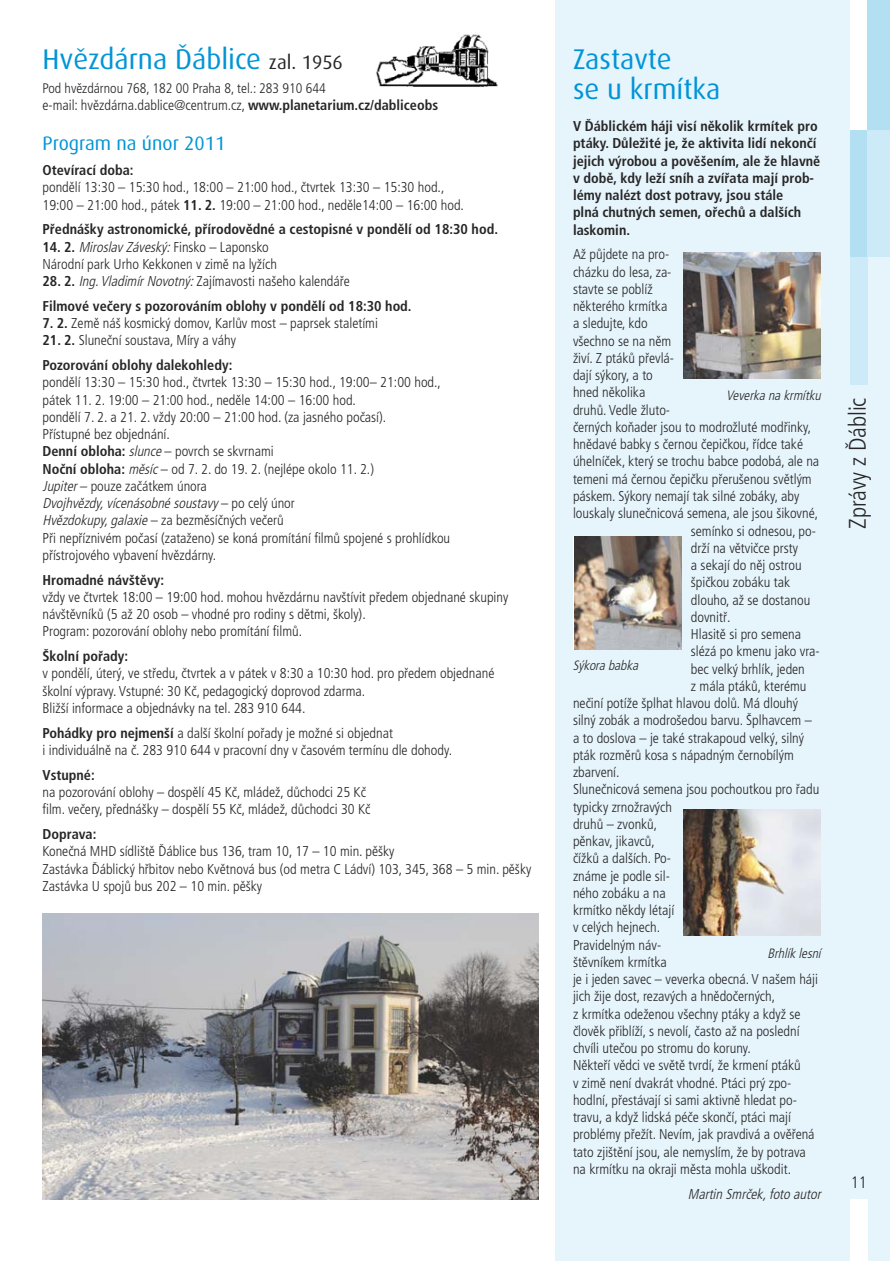
<style>
.page{position:relative;width:891px;height:1262px;background:#fff}
.page>*{position:absolute;margin:0;border:0;box-sizing:border-box;transform-origin:0 0}
.t1{font:28.5px/30px "Dax CE";color:#0094d7}
.t2{font:300 condensed 24px "Frutiger CE";color:#272627}
.t3{font:19.5px "Dax CE";color:#0094d7}
.t4{font:300 condensed 16.5px "Frutiger CE";color:#272627}
.t5{font:300 condensed 14.25px/17.2px "Frutiger CE";color:#272627}
.t6{font:700 condensed 14.25px/17.2px "Frutiger CE";color:#272627}
.t7{font:italic 300 condensed 14.25px "Frutiger CE";color:#272627}
.t8{font:300 condensed 13.8px "Frutiger CE";color:#272627}
.t9{font:italic 300 condensed 13.5px "Frutiger CE";color:#272627}
.s1{font-size:19.5px;color:#272627}
.s2{font-weight:700}
.s3{font-style:italic}
.s4{font-weight:300;font-style:italic}
.s5{font-weight:300}
</style>
<div class="page">
<div style="left:555px;top:0;width:335px;height:1260px;background:#e6f4fb"></div>
<div style="left:850px;top:128px;width:17px;height:129px;background:#b3dff3"></div>
<div style="left:867px;top:128px;width:23px;height:129px;background:#cceaf7"></div>
<div style="left:850px;top:0;width:17px;height:130px;background:#fff"></div>
<div style="left:867px;top:0;width:23px;height:130px;background:#b3dff3"></div>
<div style="left:850px;top:257px;width:17px;height:128px;background:#cceaf7"></div>
<div style="left:850px;top:1199px;width:17px;height:61px;background:#fff"></div>
<img style="left:43px;top:913px;width:495px;height:286px">
<img style="left:683px;top:253px;width:138px;height:125px">
<img style="left:575px;top:536px;width:107px;height:113px">
<img style="left:683px;top:809px;width:138px;height:126px">
<img style="left:376px;top:34px;width:122px;height:53px">
<h1 class="t1" style="left:43px;top:46px;width:302px">Hvězdárna Ďáblice <span class="s1">zal. 1956</span></h1>
<p class="t8" style="left:43px;top:83px;width:285px">Pod hvězdárnou 768, 182 00 Praha 8, tel.: 283 910 644</p>
<p class="t5" style="left:43px;top:98px;width:397px">e-mail: hvězdárna.dablice@centrum.cz, <span class="s2">www.planetarium.cz/dabliceobs</span></p>
<h3 class="t3" style="left:43px;top:135px;width:184px">Program na únor 2011</h3>
<p class="t6" style="left:43px;top:163px;width:93px">Otevírací doba:</p>
<p class="t5" style="left:43px;top:180px;width:423px">pondělí 13:30 – 15:30 hod., 18:00 – 21:00 hod., čtvrtek 13:30 – 15:30 hod.,<br>19:00 – 21:00 hod., pátek <span class="s2">11. 2.</span> 19:00 – 21:00 hod., neděle14:00 – 16:00 hod.</p>
<p class="t6" style="left:43px;top:222px;width:457px">Přednášky astronomické, přírodovědné a cestopisné v pondělí od 18:30 hod.</p>
<p class="t5" style="left:43px;top:239px;width:236px"><span class="s2">14. 2.</span> <span class="s3">Miroslav Záveský:</span>Finsko – Laponsko<br>Národní park Urho Kekkonen v zimě na lyžích</p>
<p class="t6" style="left:43px;top:270px;width:371px;line-height:24.8px">28. 2. <span class="s4">Ing.VladimírNovotný:</span><span class="s5">Zajímavosti našeho kalendáře<br></span>Filmové večery s pozorováním oblohy v pondělí od 18:30 hod.</p>
<p class="t5" style="left:43px;top:316px;width:337px"><span class="s2">7. 2.</span> Země náš kosmický domov, Karlův most – paprsek staletími</p>
<p class="t6" style="left:43px;top:329px;width:195px;line-height:24.8px">21. 2. <span class="s5">Sluneční soustava, Míry a váhy<br></span>Pozorování oblohy dalekohledy:</p>
<p class="t5" style="left:43px;top:375px;width:409px">pondělí 13:30 – 15:30 hod., čtvrtek 13:30 – 15:30 hod., 19:00– 21:00 hod., pátek 11. 2. 19:00 – 21:00 hod., neděle 14:00 – 16:00 hod.<br>pondělí 7. 2. a 21. 2. vždy 20:00 – 21:00 hod. (za jasného počasí).<br>Přístupné bez objednání.<br><span class="s2">Denní obloha:</span> <span class="s3">slunce</span>– povrch se skvrnami<br><span class="s2">Noční obloha:</span> <span class="s3">měsíc</span>– od 7. 2. do 19. 2. (nejlépe okolo 11. 2.)<br><span class="s3">Jupiter</span>– pouze začátkem února<br><span class="s3">Dvojhvězdy,vícenásobné soustavy</span> – p o c e l ý ú n o r<br><span class="s3">Hvězdokupy,galaxie</span>– za bezměsíčných večerů<br>Při nepříznivém počasí (zataženo) se koná promítání filmů spojené s prohlídkou přístrojového vybavení hvězdárny.</p>
<p class="t6" style="left:43px;top:572px;width:123px">Hromadné návštěvy:</p>
<p class="t5" style="left:43px;top:589px;width:467px">vždy ve čtvrtek 18:00 – 19:00 hod. mohou hvězdárnu navštívit předem objednané skupiny návštěvníků (5 až 20 osob – vhodné pro rodiny s dětmi, školy).<br>Program: pozorování oblohy nebo promítání filmů.</p>
<p class="t6" style="left:43px;top:649px;width:87px">Školní pořady:</p>
<p class="t5" style="left:43px;top:666px;width:453px">v pondělí, úterý, ve středu, čtvrtek a v pátek v 8:30 a 10:30 hod. pro předem objednané školní výpravy. Vstupné: 30 Kč, pedagogický doprovod zdarma.<br>Bližší informace a objednávky na tel. 283 910 644.</p>
<p class="t5" style="left:43px;top:725px;width:411px"><span class="s2">Pohádky pro nejmenší</span> a další školní pořady je možné si objednat<br>i individuálně na č. 283 910 644 v pracovní dny v časovém termínu dle dohody.</p>
<p class="t6" style="left:43px;top:767px;width:54px">Vstupné:</p>
<p class="t5" style="left:43px;top:784px;width:330px">na pozorování oblohy – dospělí 45 Kč, mládež, důchodci 25 Kč film. večery, přednášky – dospělí 55 Kč, mládež, důchodci 30 Kč</p>
<p class="t6" style="left:43px;top:826px;width:55px">Doprava:</p>
<p class="t5" style="left:43px;top:844px;width:490px">Konečná MHD sídliště Ďáblice bus 136, tram 10, 17 – 10 min. pěšky<br>Zastávka Ďáblický hřbitov nebo Květnová bus (od metra C Ládví) 103, 345, 368 – 5 min. pěšky<br>Zastávka U spojů bus 202 – 10 min. pěšky</p>
<h1 class="t1" style="left:573px;top:46px;width:149px">Zastavte<br>se u krmítka</h1>
<p class="t6" style="left:573px;top:119px;width:249px">V Ďáblickém háji visí několik krmítek pro ptáky. Důležité je, že aktivita lidí nekončí jejich výrobou a pověšením, ale že hlavně v době, kdy leží sníh a zvířata mají prob&shy;lémy nalézt dost potravy, jsou stále<br>plná chutných semen, ořechů a dalších laskomin.</p>
<p class="t5" style="left:573px;top:247px;width:98px">Až půjdete na pro-</p>
<p class="t5" style="left:573px;top:264px;width:100px">cházku do lesa, za-</p>
<p class="t5" style="left:573px;top:281px;width:81px">stavte se poblíž</p>
<p class="t5" style="left:573px;top:299px;width:96px">některého krmítka</p>
<p class="t5" style="left:573px;top:316px;width:76px">a sledujte, kdo</p>
<p class="t5" style="left:573px;top:333px;width:100px">všechno se na něm</p>
<p class="t5" style="left:573px;top:350px;width:103px">živí. Z ptáků převlá-</p>
<p class="t5" style="left:573px;top:368px;width:81px">dají sýkory, a to</p>
<p class="t5" style="left:573px;top:385px;width:74px">hned několika</p>
<p class="t5" style="left:573px;top:402px;width:99px">druhů. Vedle žluto-</p>
<p class="t5" style="left:573px;top:419px;width:240px">černých koňader jsou to modrožluté modřinky,</p>
<p class="t5" style="left:573px;top:437px;width:232px">hnědavé babky s černou čepičkou, řídce také</p>
<p class="t5" style="left:573px;top:454px;width:248px">úhelníček, který se trochu babce podobá, ale na</p>
<p class="t5" style="left:573px;top:471px;width:240px">temeni má černou čepičku přerušenou světlým</p>
<p class="t5" style="left:573px;top:488px;width:228px">páskem. Sýkory nemají tak silné zobáky, aby</p>
<p class="t5" style="left:573px;top:506px;width:247px">louskaly slunečnicová semena, ale jsou šikovné,</p>
<p class="t5" style="left:691px;top:523px;width:127px">semínko si odnesou, po-</p>
<p class="t5" style="left:691px;top:540px;width:109px">drží na větvičce prsty</p>
<p class="t5" style="left:691px;top:557px;width:112px">a sekají do něj ostrou</p>
<p class="t5" style="left:691px;top:575px;width:101px">špičkou zobáku tak</p>
<p class="t5" style="left:691px;top:592px;width:121px">dlouho, až se dostanou</p>
<p class="t5" style="left:691px;top:609px;width:41px">dovnitř.</p>
<p class="t5" style="left:691px;top:626px;width:112px">Hlasitě si pro semena</p>
<p class="t5" style="left:691px;top:644px;width:130px">slézá po kmenu jako vra-</p>
<p class="t5" style="left:691px;top:661px;width:116px">bec velký brhlík, jeden</p>
<p class="t5" style="left:691px;top:678px;width:117px">z mála ptáků, kterému</p>
<p class="t5" style="left:573px;top:695px;width:227px">nečiní potíže šplhat hlavou dolů. Má dlouhý</p>
<p class="t5" style="left:573px;top:713px;width:240px">silný zobák a modrošedou barvu. Šplhavcem –</p>
<p class="t5" style="left:573px;top:730px;width:233px">a to doslova – je také strakapoud velký, silný</p>
<p class="t5" style="left:573px;top:747px;width:222px">pták rozměrů kosa s nápadným černobílým</p>
<p class="t5" style="left:573px;top:764px;width:48px">zbarvení.</p>
<p class="t5" style="left:573px;top:782px;width:248px">Slunečnicová semena jsou pochoutkou pro řadu</p>
<p class="t5" style="left:573px;top:799px;width:101px">typicky zrnožravých</p>
<p class="t5" style="left:573px;top:816px;width:86px">druhů – zvonků,</p>
<p class="t5" style="left:573px;top:833px;width:83px">pěnkav, jikavců,</p>
<p class="t5" style="left:573px;top:851px;width:99px">čížků a dalších. Po-</p>
<p class="t5" style="left:573px;top:868px;width:98px">známe je podle sil-</p>
<p class="t5" style="left:573px;top:885px;width:94px">ného zobáku a na</p>
<p class="t5" style="left:573px;top:902px;width:103px">krmítko někdy létají</p>
<p class="t5" style="left:573px;top:920px;width:89px">v celých hejnech.</p>
<p class="t5" style="left:573px;top:937px;width:90px">Pravidelným náv -</p>
<p class="t5" style="left:573px;top:954px;width:95px">štěvníkem krmítka</p>
<p class="t5" style="left:573px;top:971px;width:247px">je i jeden savec – veverka obecná. V našem háji</p>
<p class="t5" style="left:573px;top:989px;width:204px">jich žije dost, rezavých a hnědočerných,</p>
<p class="t5" style="left:573px;top:1006px;width:229px">z krmítka odeženou všechny ptáky a když se</p>
<p class="t5" style="left:573px;top:1023px;width:228px">člověk přiblíží, s nevolí, často až na poslední</p>
<p class="t5" style="left:573px;top:1040px;width:179px">chvíli utečou po stromu do koruny.</p>
<p class="t5" style="left:573px;top:1058px;width:229px">Někteří vědci ve světě tvrdí, že krmení ptáků</p>
<p class="t5" style="left:573px;top:1075px;width:220px">v zimě není dvakrát vhodné. Ptáci prý zpo-</p>
<p class="t5" style="left:573px;top:1092px;width:225px">hodlní, přestávají si sami aktivně hledat po-</p>
<p class="t5" style="left:573px;top:1109px;width:220px">travu, a když lidská péče skončí, ptáci mají</p>
<p class="t5" style="left:573px;top:1127px;width:243px">problémy přežít. Nevím, jak pravdivá a ověřená</p>
<p class="t5" style="left:573px;top:1144px;width:234px">tato zjištění jsou, ale nemyslím, že by potrava</p>
<p class="t5" style="left:573px;top:1161px;width:220px">na krmítku na okraji města mohla uškodit.</p>
<p class="t7" style="left:688px;top:1188px;width:137px">Martin Smrček,foto autor</p>
<p class="t9" style="left:726px;top:390px;width:99px">Veverka na krmítku</p>
<p class="t9" style="left:573px;top:660px;width:70px">Sýkora babka</p>
<p class="t9" style="left:767px;top:948px;width:55px">Brhlík lesní</p>
<h2 class="t2" style="left:848px;top:529px;width:133px;rotate:-90deg">Zprávy z Ďáblic</h2>
<p class="t4" style="left:851px;top:1175px;width:17px">11</p>
</div>
